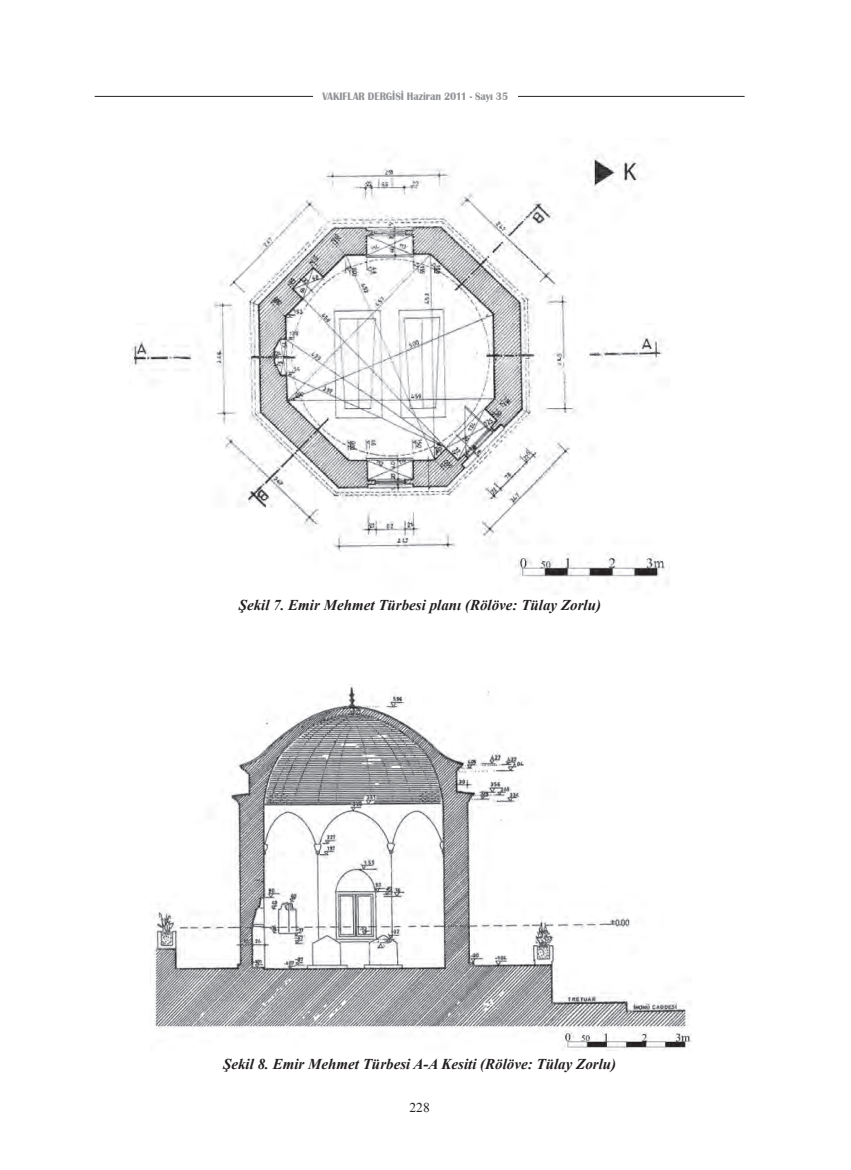
<style>
.page{position:relative;width:851px;height:1170px;background:#fff}
.page>*{position:absolute;margin:0;border:0;box-sizing:border-box;transform-origin:0 0}
.t1{font:italic 700 15px "Times New Roman";color:#231f20}
.t2{font:13.5px "Times New Roman";color:#231f20}
.t3{font:700 11.1px "Britannic T";color:#939598;scale:.9 1}
</style>
<div class="page">
<hr style="left:95px;top:96px;width:649px;height:1px;background:#231f20">
<div style="left:313px;top:91px;width:204px;height:10px;background:#fff"></div>
<img style="left:129px;top:154px;width:536px;height:427px">
<img style="left:154px;top:684px;width:537px;height:366px">
<p class="t3" style="left:322px;top:89px;width:208px">VAKIFLAR DERGİSİ Haziran 2011 - Sayı 35</p>
<p class="t1" style="left:239px;top:596px;width:364px">Şekil 7. Emir Mehmet Türbesi planı (Rölöve: Tülay Zorlu)</p>
<p class="t1" style="left:223px;top:1055px;width:394px">Şekil 8. Emir Mehmet Türbesi A-A Kesiti (Rölöve: Tülay Zorlu)</p>
<p class="t2" style="left:409px;top:1100px;width:22px">228</p>
</div>
